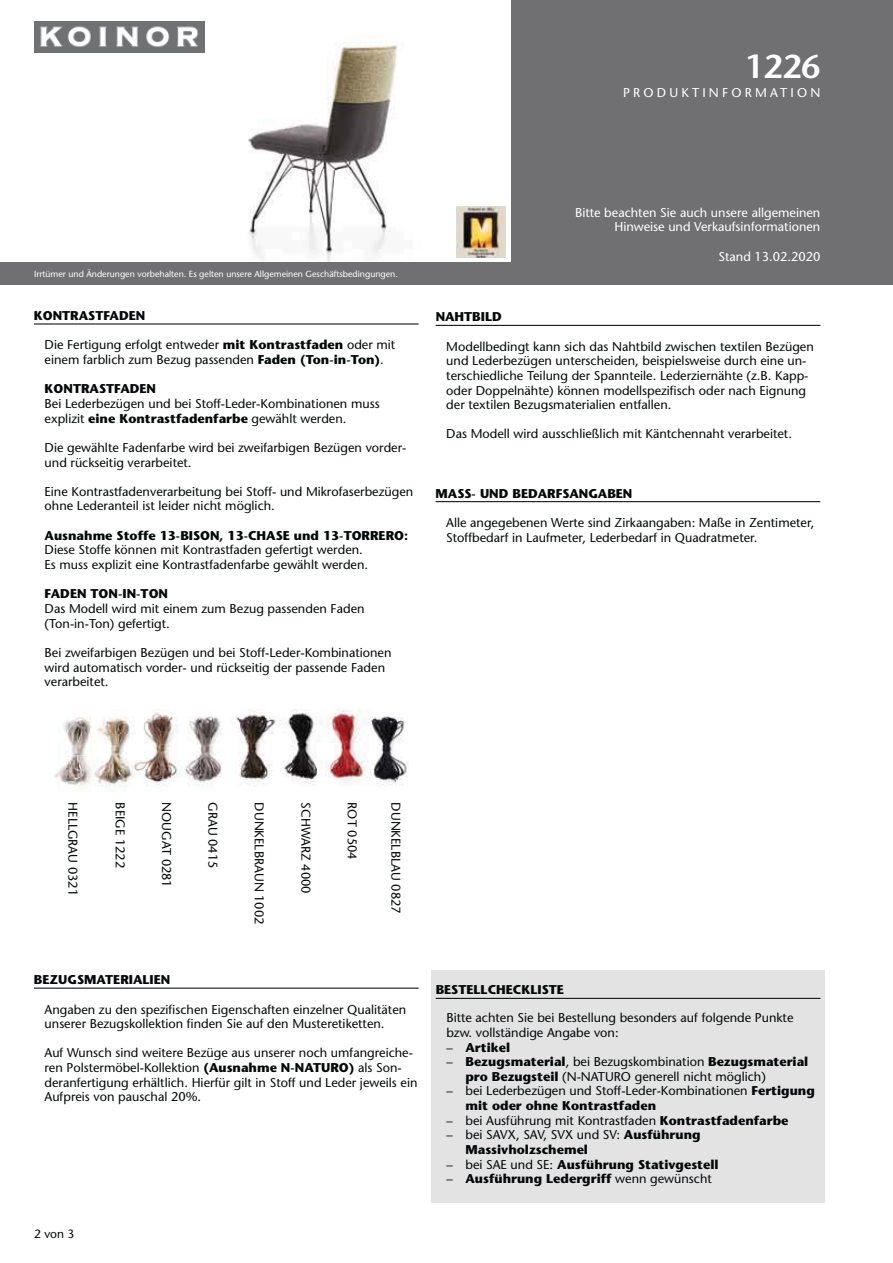
<style>
.page{position:relative;width:893px;height:1263px;background:#fff}
.page>*{position:absolute;margin:0;border:0;box-sizing:border-box;transform-origin:0 0}
.t1{font:600 33px "Stone Sans";color:#fff}
.t2{font:12.75px/14.7px "Stone Sans";color:#040809}
.t3{font:700 12.75px/14.7px "Stone Sans";color:#040809}
.t4{font:12.75px/14.7px "Stone Sans";color:#fff;text-align:right}
.t5{font:12.75px "Stone Sans";letter-spacing:.25em;color:#fff}
.t6{font:12px "Stone Sans";color:#040809}
.t7{font:8.85px "Stone Sans";color:#fff}
.s1{font-weight:700}
.s2{font-weight:400}
</style>
<div class="page">
<div style="left:0;top:0;width:893px;height:285px;background:#707072"></div>
<img style="left:0;top:0;width:510px;height:262px">
<img style="left:457px;top:206px;width:49px;height:51px">
<img style="left:34px;top:21px;width:170px;height:31px">
<div style="left:431px;top:970px;width:394px;height:233px;background:#e3e3e4"></div>
<hr style="left:436px;top:998px;width:384px;height:1px;background:#040809">
<hr style="left:34px;top:323px;width:385px;height:2px;background:#040809">
<img style="left:54px;top:710px;width:353px;height:81px">
<hr style="left:34px;top:988px;width:385px;height:1px;background:#040809">
<hr style="left:436px;top:325px;width:384px;height:1px;background:#040809">
<hr style="left:436px;top:501px;width:384px;height:1px;background:#040809">
<h1 class="t1" style="left:745px;top:54px;width:77px">1226</h1>
<p class="t5" style="left:623px;top:88px;width:199px">PRODUKTINFORMATION</p>
<p class="t7" style="left:34px;top:270px;width:365px">Irrtümer und Änderungen vorbehalten. Es gelten unsere Allgemeinen Geschäftsbedingungen.</p>
<p class="t3" style="left:34px;top:310px;width:113px">KONTRASTFADEN</p>
<p class="t2" style="left:45px;top:339px;width:352px">Die Fertigung erfolgt entweder <span class="s1">mit Kontrastfaden</span> oder mit einem farblich zum Bezug passenden <span class="s1">Faden (Ton-in-Ton)</span>.</p>
<p class="t3" style="left:45px;top:383px;width:113px">KONTRASTFADEN</p>
<p class="t2" style="left:45px;top:398px;width:336px">Bei Lederbezügen und bei Stoff-Leder-Kombinationen muss explizit <span class="s1">eine Kontrastfadenfarbe</span> gewählt werden.</p>
<p class="t2" style="left:45px;top:441px;width:363px">Die gewählte Fadenfarbe wird bei zweifarbigen Bezügen vorder&shy;und rückseitig verarbeitet.</p>
<p class="t2" style="left:45px;top:485px;width:370px">Eine Kontrastfadenverarbeitung bei Stoff- und Mikrofaserbezügen ohne Lederanteil ist leider nicht möglich.</p>
<p class="t3" style="left:45px;top:529px;width:365px">Ausnahme Stoffe 13-BISON, 13-CHASE und 13-TORRERO:</p>
<p class="t2" style="left:45px;top:544px;width:325px">Diese Stoffe können mit Kontrastfaden gefertigt werden.<br>Es muss explizit eine Kontrastfadenfarbe gewählt werden.</p>
<p class="t3" style="left:45px;top:588px;width:125px">FADEN TON-IN-TON</p>
<p class="t2" style="left:45px;top:603px;width:321px">Das Modell wird mit einem zum Bezug passenden Faden (Ton-in-Ton) gefertigt.</p>
<p class="t2" style="left:45px;top:647px;width:348px">Bei zweifarbigen Bezügen und bei Stoff-Leder-Kombinationen wird automatisch vorder- und rückseitig der passende Faden verarbeitet.</p>
<p class="t4" style="left:575px;top:206px;width:247px">Bitte beachten Sie auch unsere allgemeinen<br>Hinweise und Verkaufsinformationen</p>
<p class="t4" style="left:718px;top:251px;width:103px">Stand 13.02.2020</p>
<p class="t3" style="left:436px;top:311px;width:68px">NAHTBILD</p>
<p class="t2" style="left:446px;top:340px;width:369px">Modellbedingt kann sich das Nahtbild zwischen textilen Bezügen und Lederbezügen unterscheiden, beispielsweise durch eine un&shy;terschiedliche Teilung der Spannteile. Lederziernähte (z.B. Kapp&shy;oder Doppelnähte) können modellspezifisch oder nach Eignung der textilen Bezugsmaterialien entfallen.</p>
<p class="t2" style="left:446px;top:428px;width:347px">Das Modell wird ausschließlich mit Käntchennaht verarbeitet.</p>
<p class="t3" style="left:436px;top:487px;width:198px">MASS- UND BEDARFSANGABEN</p>
<p class="t2" style="left:446px;top:517px;width:370px">Alle angegebenen Werte sind Zirkaangaben: Maße in Zentimeter,<br>Stoffbedarf in Laufmeter, Lederbedarf in Quadratmeter.</p>
<p class="t2" style="left:79px;top:802px;width:95px;rotate:90deg">HELLGRAU 0321</p>
<p class="t2" style="left:126px;top:802px;width:67px;rotate:90deg">BEIGE 1222</p>
<p class="t2" style="left:173px;top:802px;width:87px;rotate:90deg">NOUGAT 0281</p>
<p class="t2" style="left:219px;top:802px;width:68px;rotate:90deg">GRAU 0415</p>
<p class="t2" style="left:265px;top:802px;width:124px;rotate:90deg">DUNKELBRAUN 1002</p>
<p class="t2" style="left:312px;top:802px;width:93px;rotate:90deg">SCHWARZ 4000</p>
<p class="t2" style="left:358px;top:802px;width:59px;rotate:90deg">ROT 0504</p>
<p class="t2" style="left:402px;top:802px;width:113px;rotate:90deg">DUNKELBLAU 0827</p>
<p class="t3" style="left:34px;top:974px;width:138px">BEZUGSMATERIALIEN</p>
<p class="t2" style="left:45px;top:1003px;width:363px">Angaben zu den spezifischen Eigenschaften einzelner Qualitäten unserer Bezugskollektion finden Sie auf den Musteretiketten.</p>
<p class="t2" style="left:45px;top:1047px;width:374px">Auf Wunsch sind weitere Bezüge aus unserer noch umfangreiche&shy;ren Polstermöbel-Kollektion <span class="s1">(Ausnahme N-NATURO)</span> als Son&shy;deranfertigung erhältlich. Hierfür gilt in Stoff und Leder jeweils ein Aufpreis von pauschal 20%.</p>
<p class="t6" style="left:34px;top:1229px;width:42px">2 von 3</p>
<p class="t3" style="left:436px;top:984px;width:130px">BESTELLCHECKLISTE</p>
<p class="t2" style="left:446px;top:1012px;width:349px">Bitte achten Sie bei Bestellung besonders auf folgende Punkte bzw. vollständige Angabe von:</p>
<p class="t3" style="left:446px;top:1041px;width:65px"><span class="s2">–</span> Artikel</p>
<p class="t2" style="left:465px;top:1056px;width:344px;text-indent:-19px">– <span class="s1">Bezugsmaterial</span>, bei Bezugskombination <span class="s1">Bezugsmaterial pro Bezugsteil</span> (N-NATURO generell nicht möglich)</p>
<p class="t2" style="left:465px;top:1085px;width:351px;text-indent:-19px">– bei Lederbezügen und Stoff-Leder-Kombinationen <span class="s1">Fertigung mit oder ohne Kontrastfaden</span></p>
<p class="t2" style="left:446px;top:1114px;width:344px">– bei Ausführung mit Kontrastfaden <span class="s1">Kontrastfadenfarbe</span></p>
<p class="t3" style="left:465px;top:1129px;width:237px;text-indent:-19px"><span class="s2">– bei SAVX, SAV, SVX und SV:</span> Ausführung<br>Massivholzschemel</p>
<p class="t3" style="left:446px;top:1158px;width:274px"><span class="s2">– bei SAE und SE:</span> Ausführung Stativgestell</p>
<p class="t3" style="left:446px;top:1173px;width:267px"><span class="s2">–</span> Ausführung Ledergriff <span class="s2">wenn gewünscht</span></p>
</div>
